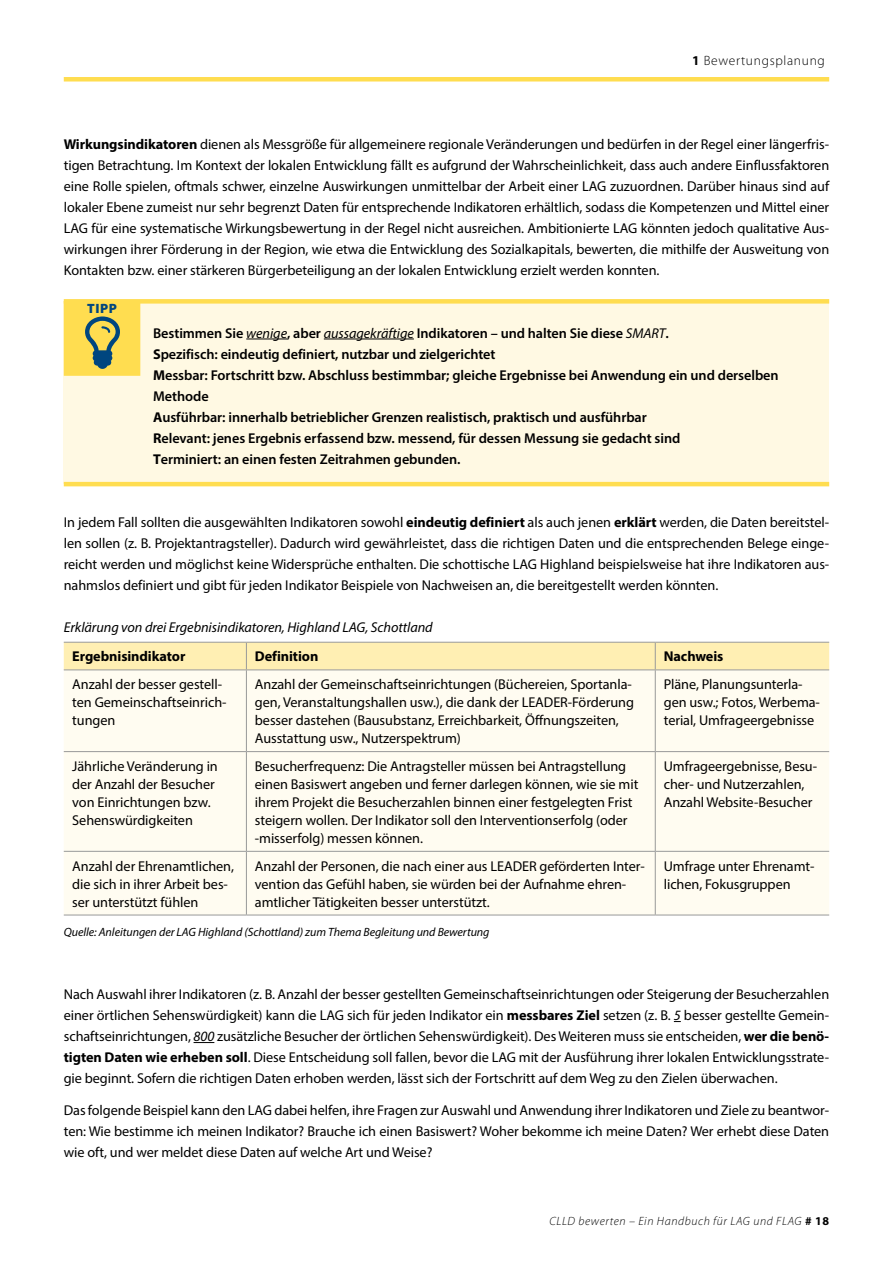
<style>
.page{position:relative;width:893px;height:1263px;background:#fff}
.page>*{position:absolute;margin:0;border:0;box-sizing:border-box;transform-origin:0 0}
.t1{font:14.25px/18px "Myriad Pro";letter-spacing:-.005em;color:#000}
.t2{font:600 14.25px/21px "Myriad Pro";letter-spacing:-.005em;color:#000}
.t3{font:italic 14.25px "Myriad Pro";letter-spacing:-.005em;color:#000}
.t4{font:700 14.25px "Myriad Pro";letter-spacing:-.005em;color:#000}
.t5{font:300 13.5px "Myriad Pro";letter-spacing:.05em;color:#000}
.t6{font:900 13.5px "Myriad Pro";color:#00467f}
.t7{font:italic 12px "Myriad Pro";letter-spacing:-.005em;color:#000}
.t8{font:italic 300 12px "Myriad Pro";letter-spacing:.05em;color:#000}
.s1{font-weight:700}
.s2{font-weight:400;font-style:italic}
.s3{font-style:italic}
.s4{font-weight:700;font-style:normal}
</style>
<div class="page">
<div style="left:64px;top:77px;width:765px;height:5px;background:#ffdd50"></div>
<div style="left:64px;top:301px;width:765px;height:183px;background:#fff9e3"></div>
<hr style="left:64px;top:482px;width:765px;height:4px;background:#ffdd50">
<div style="left:64px;top:299px;width:765px;height:5px;background:#ffdd50"></div>
<div style="left:64px;top:301px;width:76px;height:75px;background:#ffdd50"></div>
<hr style="left:246px;top:339px;width:41px;height:1px;background:#000">
<hr style="left:324px;top:339px;width:90px;height:1px;background:#000">
<svg style="left:194px;top:1042px;width:20px;height:1px"></svg>
<div style="left:64px;top:670px;width:765px;height:245px;background:#fffcf1"></div>
<div style="left:64px;top:642px;width:765px;height:27px;background:#ffefb3"></div>
<hr style="left:64px;top:669px;width:182px;height:1px;background:#989999">
<hr style="left:246px;top:669px;width:409px;height:1px;background:#989999">
<hr style="left:246px;top:670px;width:1px;height:81px;background:#989999">
<hr style="left:655px;top:669px;width:174px;height:1px;background:#989999">
<hr style="left:655px;top:670px;width:1px;height:81px;background:#989999">
<hr style="left:64px;top:751px;width:182px;height:1px;background:#989999">
<hr style="left:246px;top:751px;width:409px;height:1px;background:#989999">
<hr style="left:246px;top:752px;width:1px;height:99px;background:#989999">
<hr style="left:655px;top:751px;width:174px;height:1px;background:#989999">
<hr style="left:655px;top:752px;width:1px;height:99px;background:#989999">
<hr style="left:64px;top:851px;width:182px;height:1px;background:#989999">
<hr style="left:246px;top:851px;width:409px;height:1px;background:#989999">
<hr style="left:246px;top:852px;width:1px;height:63px;background:#989999">
<hr style="left:655px;top:851px;width:174px;height:1px;background:#989999">
<hr style="left:655px;top:852px;width:1px;height:63px;background:#989999">
<hr style="left:64px;top:915px;width:182px;height:1px;background:#989999">
<hr style="left:246px;top:915px;width:409px;height:1px;background:#989999">
<hr style="left:655px;top:915px;width:174px;height:1px;background:#989999">
<p class="t5" style="left:692px;top:52px;width:134px"><span class="s1">1</span> Bewertungsplanung</p>
<p class="t1" style="left:64px;top:133px;width:767px;line-height:21px;text-align:justify"><span class="s1">Wirkungsindikatoren</span> dienen als Messgröße für allgemeinere regionale Veränderungen und bedürfen in der Regel einer längerfris&shy;tigen Betrachtung. Im Kontext der lokalen Entwicklung fällt es aufgrund der Wahrscheinlichkeit, dass auch andere Einflussfaktoren eine Rolle spielen, oftmals schwer, einzelne Auswirkungen unmittelbar der Arbeit einer LAG zuzuordnen. Darüber hinaus sind auf lokaler Ebene zumeist nur sehr begrenzt Daten für entsprechende Indikatoren erhältlich, sodass die Kompetenzen und Mittel einer LAG für eine systematische Wirkungsbewertung in der Regel nicht ausreichen. Ambitionierte LAG könnten jedoch qualitative Aus&shy;wirkungen ihrer Förderung in der Region, wie etwa die Entwicklung des Sozialkapitals, bewerten, die mithilfe der Ausweitung von Kontakten bzw. einer stärkeren Bürgerbeteiligung an der lokalen Entwicklung erzielt werden konnten.</p>
<p class="t6" style="left:87px;top:299px;width:31px">TIPP</p>
<p class="t2" style="left:153px;top:322px;width:627px">Bestimmen Sie <span class="s2">wenige</span>, aber <span class="s2">aussagekräftige</span> Indikatoren – und halten Sie diese <span class="s2">SMART</span>.<br><span class="s1">S</span>pezifisch: eindeutig definiert, nutzbar und zielgerichtet<br><span class="s1">M</span>essbar: Fortschritt bzw. Abschluss bestimmbar; gleiche Ergebnisse bei Anwendung ein und derselben Methode<br><span class="s1">A</span>usführbar: innerhalb betrieblicher Grenzen realistisch, praktisch und ausführbar<br><span class="s1">R</span>elevant: jenes Ergebnis erfassend bzw. messend, für dessen Messung sie gedacht sind<br><span class="s1">T</span>erminiert: an einen festen Zeitrahmen gebunden.</p>
<p class="t1" style="left:64px;top:511px;width:767px;line-height:21px;text-align:justify">In jedem Fall sollten die ausgewählten Indikatoren sowohl <span class="s1">eindeutig definiert</span> als auch jenen <span class="s1">erklärt</span> werden, die Daten bereitstel&shy;len sollen (z. B. Projektantragsteller). Dadurch wird gewährleistet, dass die richtigen Daten und die entsprechenden Belege einge&shy;reicht werden und möglichst keine Widersprüche enthalten. Die schottische LAG Highland beispielsweise hat ihre Indikatoren aus&shy;nahmslos definiert und gibt für jeden Indikator Beispiele von Nachweisen an, die bereitgestellt werden könnten.</p>
<p class="t3" style="left:64px;top:618px;width:370px">Erklärung von drei Ergebnisindikatoren, Highland LAG, Schottland</p>
<p class="t4" style="left:72px;top:647px;width:115px">Ergebnisindikator</p>
<p class="t4" style="left:255px;top:647px;width:65px">Definition</p>
<p class="t4" style="left:664px;top:647px;width:61px">Nachweis</p>
<p class="t1" style="left:72px;top:675px;width:156px">Anzahl der besser gestell&shy;ten Gemeinschaftseinrich&shy;tungen</p>
<p class="t1" style="left:255px;top:675px;width:381px">Anzahl der Gemeinschaftseinrichtungen (Büchereien, Sportanla&shy;gen, Veranstaltungshallen usw.), die dank der LEADER-Förderung besser dastehen (Bausubstanz, Erreichbarkeit, Öffnungszeiten, Ausstattung usw., Nutzerspektrum)</p>
<p class="t1" style="left:664px;top:675px;width:158px">Pläne, Planungsunterla&shy;gen usw.; Fotos, Werbema&shy;terial, Umfrageergebnisse</p>
<p class="t1" style="left:72px;top:757px;width:147px">Jährliche Veränderung in der Anzahl der Besucher von Einrichtungen bzw.<br>Sehenswürdigkeiten</p>
<p class="t1" style="left:255px;top:757px;width:385px">Besucherfrequenz: Die Antragsteller müssen bei Antragstellung einen Basiswert angeben und ferner darlegen können, wie sie mit ihrem Projekt die Besucherzahlen binnen einer festgelegten Frist steigern wollen. Der Indikator soll den Interventionserfolg (oder -misserfolg) messen können.</p>
<p class="t1" style="left:664px;top:757px;width:155px">Umfrageergebnisse, Besu&shy;cher- und Nutzerzahlen,<br>Anzahl Website-Besucher</p>
<p class="t1" style="left:72px;top:856px;width:163px">Anzahl der Ehrenamtlichen, die sich in ihrer Arbeit bes&shy;ser unterstützt fühlen</p>
<p class="t1" style="left:255px;top:856px;width:391px">Anzahl der Personen, die nach einer aus LEADER geförderten Inter&shy;vention das Gefühl haben, sie würden bei der Aufnahme ehren&shy;amtlicher Tätigkeiten besser unterstützt.</p>
<p class="t1" style="left:664px;top:856px;width:152px">Umfrage unter Ehrenamt&shy;lichen, Fokusgruppen</p>
<p class="t7" style="left:64px;top:925px;width:427px">Quelle: Anleitungen der LAG Highland (Schottland) zum Thema Begleitung und Bewertung</p>
<p class="t1" style="left:64px;top:983px;width:767px;line-height:21px;text-align:justify">Nach Auswahl ihrer Indikatoren (z. B. Anzahl der besser gestellten Gemeinschaftseinrichtungen oder Steigerung der Besucherzahlen einer örtlichen Sehenswürdigkeit) kann die LAG sich für jeden Indikator ein <span class="s1">messbares Ziel</span> setzen (z. B. <span class="s3">5</span> besser gestellte Gemein&shy;schaftseinrichtungen, <span class="s3">800</span> zusätzliche Besucher der örtlichen Sehenswürdigkeit). Des Weiteren muss sie entscheiden, <span class="s1">wer die benö&shy;tigten Daten wie erheben soll</span>. Diese Entscheidung soll fallen, bevor die LAG mit der Ausführung ihrer lokalen Entwicklungsstrate&shy;gie beginnt. Sofern die richtigen Daten erhoben werden, lässt sich der Fortschritt auf dem Weg zu den Zielen überwachen.</p>
<p class="t1" style="left:64px;top:1099px;width:767px;line-height:21px;text-align:justify">Das folgende Beispiel kann den LAG dabei helfen, ihre Fragen zur Auswahl und Anwendung ihrer Indikatoren und Ziele zu beantwor&shy;ten: Wie bestimme ich meinen Indikator? Brauche ich einen Basiswert? Woher bekomme ich meine Daten? Wer erhebt diese Daten wie oft, und wer meldet diese Daten auf welche Art und Weise?</p>
<p class="t8" style="left:549px;top:1214px;width:281px">CLLD bewerten – Ein Handbuch für LAG und FLAG <span class="s4"># 18</span></p>
</div>
